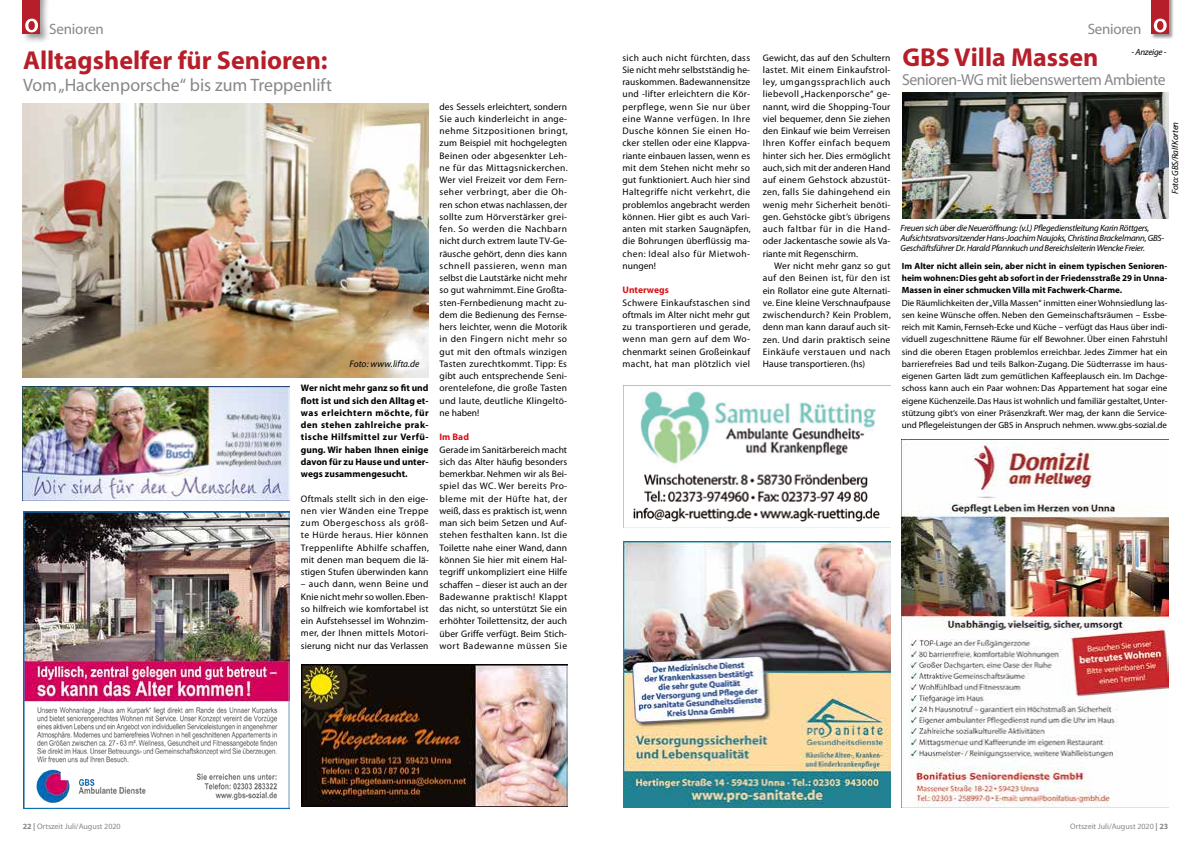
<style>
.page{position:relative;width:1191px;height:842px;background:#fff}
.page>*{position:absolute;margin:0;border:0;box-sizing:border-box;transform-origin:0 0}
.t1{font:700 26px "Myriad";color:#b61f29}
.t2{font:18px "Myriad";color:#878787}
.t3{font:16px "Myriad";letter-spacing:-.03em;color:#878787}
.t4{font:15px "Myriad";letter-spacing:-.015em;color:#878787}
.t5{font:9.5px/12.3px "Myriad";letter-spacing:.015em;color:#000;text-align:justify}
.t6{font:700 9.5px/12.3px "Myriad";letter-spacing:.005em;color:#000;text-align:justify}
.t7{font:italic 9.5px "Myriad";color:#000}
.t8{font:700 9.5px "Myriad";letter-spacing:.005em;color:#d71117}
.t9{font:9px/12.2px "Myriad";color:#000;text-align:justify}
.t10{font:italic 9px/10px "Myriad Pro";letter-spacing:-.025em;color:#000}
.t11{font:700 9px/12.2px "Myriad";color:#000;text-align:justify}
.t12{font:8px "Myriad";color:#878787}
.s1{font-weight:700}
</style>
<div class="page">
<div style="left:21px;top:0;width:29px;height:44px;background:#000;opacity:.41"></div>
<div style="left:23px;top:0;width:17px;height:34px;background:#b61f29"></div>
<svg style="left:25px;top:19px;width:13px;height:13px"></svg>
<div style="left:1150px;top:0;width:23px;height:39px;background:#000;opacity:.44"></div>
<div style="left:1151px;top:0;width:17px;height:34px;background:#b61f29"></div>
<svg style="left:1153px;top:19px;width:13px;height:13px"></svg>
<img style="left:23px;top:387px;width:266px;height:113px">
<img style="left:23px;top:511px;width:267px;height:298px">
<img style="left:23px;top:103px;width:405px;height:274px">
<img style="left:301px;top:665px;width:266px;height:141px">
<img style="left:901px;top:439px;width:267px;height:369px">
<img style="left:633px;top:391px;width:247px;height:131px">
<img style="left:902px;top:92px;width:266px;height:126px">
<img style="left:624px;top:541px;width:266px;height:267px">
<h3 class="t4" style="left:49px;top:21px;width:56px">Senioren</h3>
<h3 class="t4" style="left:1087px;top:21px;width:55px">Senioren</h3>
<h1 class="t1" style="left:23px;top:47px;width:306px">Alltagshelfer für Senioren:</h1>
<h2 class="t2" style="left:23px;top:76px;width:310px">Vom „Hackenporsche“ bis zum Treppenlift</h2>
<h1 class="t1" style="left:902px;top:44px;width:197px">GBS Villa Massen</h1>
<h3 class="t3" style="left:902px;top:72px;width:265px">Senioren-WG mit liebenswertem Ambiente</h3>
<p class="t10" style="left:1131px;top:47px;width:37px">- Anzeige -</p>
<p class="t5" style="left:622px;top:52px;width:130px">sich auch nicht fürchten, dass Sie nicht mehr selbstständig he&shy;rauskommen. Badewannensitze und -lifter erleichtern die Kör&shy;perpflege, wenn Sie nur über eine Wanne verfügen. In Ihre Dusche können Sie einen Ho&shy;cker stellen oder eine Klappva&shy;riante einbauen lassen, wenn es mit dem Stehen nicht mehr so gut funktioniert. Auch hier sind Haltegriffe nicht verkehrt, die problemlos angebracht werden können. Hier gibt es auch Vari&shy;anten mit starken Saugnäpfen, die Bohrungen überflüssig ma&shy;chen: Ideal also für Mietwoh&shy;nungen!</p>
<p class="t8" style="left:622px;top:285px;width:48px">Unterwegs</p>
<p class="t5" style="left:622px;top:297px;width:130px">Schwere Einkaufstaschen sind oftmals im Alter nicht mehr gut zu transportieren und gerade, wenn man gern auf dem Wo&shy;chenmarkt seinen Großeinkauf macht, hat man plötzlich viel</p>
<p class="t5" style="left:763px;top:52px;width:129px">Gewicht, das auf den Schultern lastet. Mit einem Einkaufstrol&shy;ley, umgangssprachlich auch liebevoll „Hackenporsche“ ge&shy;nannt, wird die Shopping-Tour viel bequemer, denn Sie ziehen den Einkauf wie beim Verreisen Ihren Koffer einfach bequem hinter sich her. Dies ermöglicht auch, sich mit der anderen Hand auf einem Gehstock abzustüt&shy;zen, falls Sie dahingehend ein wenig mehr Sicherheit benöti&shy;gen. Gehstöcke gibt’s übrigens auch faltbar für in die Hand&shy;oder Jackentasche sowie als Va&shy;riante mit Regenschirm.</p>
<p class="t5" style="left:763px;top:260px;width:130px;text-indent:11px">Wer nicht mehr ganz so gut auf den Beinen ist, für den ist ein Rollator eine gute Alternati&shy;ve. Eine kleine Verschnaufpause zwischendurch? Kein Problem, denn man kann darauf auch sit&shy;zen. Und darin praktisch seine Einkäufe verstauen und nach</p>
<p class="t5" style="left:439px;top:101px;width:130px">des Sessels erleichtert, sondern Sie auch kinderleicht in ange&shy;nehme Sitzpositionen bringt, zum Beispiel mit hochgelegten Beinen oder abgesenkter Leh&shy;ne für das Mittagsnickerchen.<br>Wer viel Freizeit vor dem Fern&shy;seher verbringt, aber die Oh&shy;ren schon etwas nachlassen, der sollte zum Hörverstärker grei&shy;fen. So werden die Nachbarn nicht durch extrem laute TV-Ge&shy;räusche gehört, denn dies kann schnell passieren, wenn man selbst die Lautstärke nicht mehr so gut wahrnimmt. Eine Großta&shy;sten-Fernbedienung macht zu&shy;dem die Bedienung des Fernse&shy;hers leichter, wenn die Motorik in den Fingern nicht mehr so gut mit den oftmals winzigen Tasten zurechtkommt. Tipp: Es gibt auch entsprechende Seni&shy;orentelefone, die große Tasten und laute, deutliche Klingeltö&shy;ne haben!</p>
<p class="t8" style="left:439px;top:432px;width:31px">Im Bad</p>
<p class="t5" style="left:439px;top:444px;width:129px">Gerade im Sanitärbereich macht sich das Alter häufig besonders bemerkbar. Nehmen wir als Bei&shy;spiel das WC. Wer bereits Pro&shy;bleme mit der Hüfte hat, der weiß, dass es praktisch ist, wenn man sich beim Setzen und Auf&shy;stehen festhalten kann. Ist die Toilette nahe einer Wand, dann können Sie hier mit einem Hal&shy;tegriff unkompliziert eine Hilfe schaffen – dieser ist auch an der Badewanne praktisch! Klappt das nicht, so unterstützt Sie ein erhöhter Toilettensitz, der auch über Griffe verfügt. Beim Stich&shy;wort Badewanne müssen Sie</p>
<p class="t10" style="left:1169px;top:194px;width:74px;rotate:-90deg">Foto: GBS/RalfKorten</p>
<p class="t10" style="left:900px;top:223px;width:265px">Freuen sich über die Neueröffnung: (v.l.) Pflegedienstleitung Karin Röttgers,<br>Aufsichtsratsvorsitzender Hans-Joachim Naujoks, Christina Brackelmann, GBS-<br>Geschäftsführer Dr. Harald Pfannkuch und Bereichsleiterin Wencke Freier.</p>
<p class="t11" style="left:901px;top:260px;width:267px">Im Alter nicht allein sein, aber nicht in einem typischen Senioren&shy;heim wohnen: Dies geht ab sofort in der Friedensstraße 29 in Unna-Massen in einer schmucken Villa mit Fachwerk-Charme.</p>
<p class="t9" style="left:901px;top:297px;width:267px">Die Räumlichkeiten der „Villa Massen“ inmitten einer Wohnsiedlung las&shy;sen keine Wünsche offen. Neben den Gemeinschaftsräumen – Essbe&shy;reich mit Kamin, Fernseh-Ecke und Küche – verfügt das Haus über indi&shy;viduell zugeschnittene Räume für elf Bewohner. Über einen Fahrstuhl sind die oberen Etagen problemlos erreichbar. Jedes Zimmer hat ein barrierefreies Bad und teils Balkon-Zugang. Die Südterrasse im haus&shy;eigenen Garten lädt zum gemütlichen Kaffeeplausch ein. Im Dachge&shy;schoss kann auch ein Paar wohnen: Das Appartement hat sogar eine eigene Küchenzeile. Das Haus ist wohnlich und familiär gestaltet, Unter&shy;stützung gibt‘s von einer Präsenzkraft. Wer mag, der kann die Service&shy;und Pflegeleistungen der GBS in Anspruch nehmen. www.gbs-sozial.de</p>
<p class="t7" style="left:349px;top:359px;width:71px">Foto: www.lifta.de</p>
<p class="t5" style="left:763px;top:358px;width:104px">Hause transportieren. (hs)</p>
<p class="t6" style="left:301px;top:382px;width:129px">Wer nicht mehr ganz so fit und flott ist und sich den Alltag et&shy;was erleichtern möchte, für den stehen zahlreiche prak&shy;tische Hilfsmittel zur Verfü&shy;gung. Wir haben Ihnen einige davon für zu Hause und unter&shy;wegs zusammengesucht.</p>
<p class="t5" style="left:301px;top:493px;width:130px">Oftmals stellt sich in den eige&shy;nen vier Wänden eine Treppe zum Obergeschoss als größ&shy;te Hürde heraus. Hier können Treppenlifte Abhilfe schaffen, mit denen man bequem die lä&shy;stigen Stufen überwinden kann</p>
<p class="t5" style="left:301px;top:578px;width:129px">– auch dann, wenn Beine und Knie nicht mehr so wollen. Eben&shy;so hilfreich wie komfortabel ist ein Aufstehsessel im Wohnzim&shy;mer, der Ihnen mittels Motori&shy;sierung nicht nur das Verlassen</p>
<p class="t12" style="left:23px;top:823px;width:100px"><span class="s1">22 |</span> Ortszeit Juli/August 2020</p>
<p class="t12" style="left:1070px;top:823px;width:100px">Ortszeit Juli/August 2020 <span class="s1">| 23</span></p>
</div>
